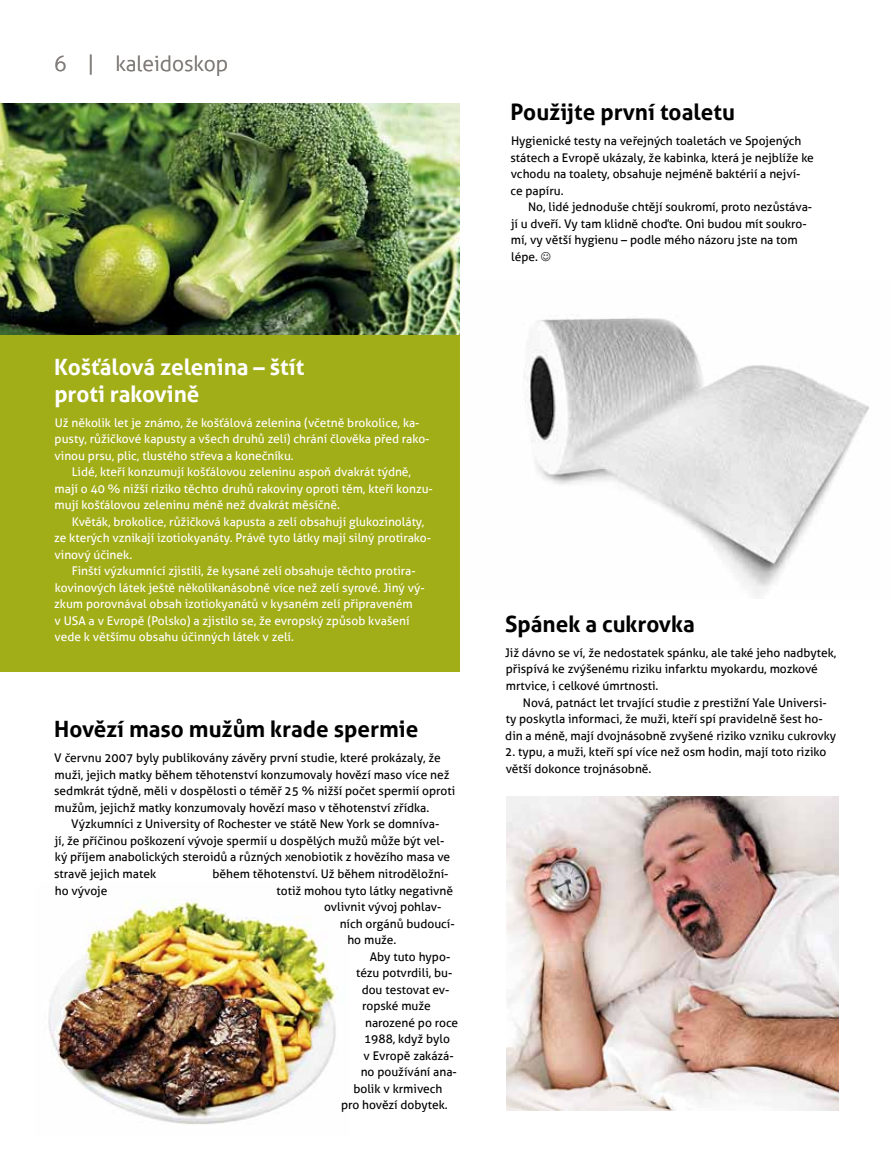
<style>
.page{position:relative;width:893px;height:1170px;background:#fff}
.page>*{position:absolute;margin:0;border:0;box-sizing:border-box;transform-origin:0 0}
.t1{font:700 22.5px "Aller";color:#000}
.t2{font:700 22.5px/27px "Aller";color:#fff}
.t3{font:300 21px "Aller";color:#807c7a}
.t4{font:12px/16.5px "Aller";color:#000}
.t5{font:12px "Aller";color:#fff}
</style>
<div class="page">
<img style="left:506px;top:797px;width:333px;height:313px">
<img style="left:48px;top:899px;width:288px;height:226px">
<img style="left:459px;top:279px;width:410px;height:320px">
<div style="left:0;top:117px;width:459px;height:555px;background:#a2ae18"></div>
<img style="left:0;top:104px;width:459px;height:230px">
<h2 class="t3" style="left:54px;top:50px;width:176px">6 | kaleidoskop</h2>
<h1 class="t2" style="left:54px;top:353px;width:252px">Košťálová zelenina – štít proti rakovině</h1>
<p class="t5" style="left:55px;top:415px;width:366px">Už několik let je známo, že košťálová zelenina (včetně brokolice, ka-</p>
<p class="t5" style="left:55px;top:431px;width:376px">pusty, růžičkové kapusty a všech druhů zelí) chrání člověka před rako-</p>
<p class="t5" style="left:55px;top:448px;width:241px">vinou prsu, plic, tlustého střeva a konečníku.</p>
<p class="t5" style="left:72px;top:464px;width:341px">Lidé, kteří konzumují košťálovou zeleninu aspoň dvakrát týdně,</p>
<p class="t5" style="left:55px;top:481px;width:380px">mají o 40 % nižší riziko těchto druhů rakoviny oproti těm, kteří konzu-</p>
<p class="t5" style="left:55px;top:497px;width:287px">mují košťálovou zeleninu méně než dvakrát měsíčně.</p>
<p class="t5" style="left:72px;top:514px;width:354px">Květák, brokolice, růžičková kapusta a zelí obsahují glukozinoláty,</p>
<p class="t5" style="left:54px;top:530px;width:378px">ze kterých vznikají izotiokyanáty. Právě tyto látky mají silný protirako-</p>
<p class="t5" style="left:55px;top:547px;width:79px">vinový účinek.</p>
<p class="t5" style="left:72px;top:563px;width:346px">Finští výzkumnící zjistili, že kysané zelí obsahuje těchto protira-</p>
<p class="t5" style="left:55px;top:580px;width:371px">kovinových látek ještě několikanásobně více než zelí syrové. Jiný vý-</p>
<p class="t5" style="left:54px;top:596px;width:360px">zkum porovnával obsah izotiokyanátů v kysaném zelí připraveném</p>
<p class="t5" style="left:55px;top:613px;width:356px">v USA a v Evropě (Polsko) a zjistilo se, že evropský způsob kvašení</p>
<p class="t5" style="left:55px;top:629px;width:241px">vede k většímu obsahu účinných látek v zelí.</p>
<h1 class="t1" style="left:54px;top:715px;width:366px">Hovězí maso mužům krade spermie</h1>
<p class="t4" style="left:54px;top:749px;width:403px">V červnu 2007 byly publikovány závěry první studie, které prokázaly, že muži, jejich matky během těhotenství konzumovaly hovězí maso více než sedmkrát týdně, měli v dospělosti o téměř 25 % nižší počet spermií oproti mužům, jejichž matky konzumovaly hovězí maso v těhotenství zřídka.</p>
<p class="t4" style="left:54px;top:815px;width:397px;text-indent:17px">Výzkumníci z University of Rochester ve státě New York se domníva&shy;jí, že příčinou poškození vývoje spermií u dospělých mužů může být vel&shy;ký příjem anabolických steroidů a různých xenobiotik z hovězího masa ve stravě jejich matek</p>
<p class="t4" style="left:212px;top:865px;width:238px">během těhotenství. Už během nitroděložní-</p>
<p class="t4" style="left:55px;top:881px;width:54px">ho vývoje</p>
<p class="t4" style="left:277px;top:881px;width:178px">totiž mohou tyto látky negativně</p>
<p class="t4" style="left:324px;top:898px;width:119px">ovlivnit vývoj pohlav-</p>
<p class="t4" style="left:340px;top:914px;width:117px">ních orgánů budoucí-</p>
<p class="t4" style="left:347px;top:931px;width:51px">ho muže.</p>
<p class="t4" style="left:370px;top:947px;width:82px">Aby tuto hypo-</p>
<p class="t4" style="left:356px;top:964px;width:98px">tézu potvrdili, bu-</p>
<p class="t4" style="left:362px;top:980px;width:89px">dou testovat ev-</p>
<p class="t4" style="left:362px;top:997px;width:70px">ropské muže</p>
<p class="t4" style="left:365px;top:1013px;width:95px">narozené po roce</p>
<p class="t4" style="left:364px;top:1030px;width:87px">1988, když bylo</p>
<p class="t4" style="left:364px;top:1046px;width:92px">v Evropě zakázá-</p>
<p class="t4" style="left:361px;top:1063px;width:98px">no používání ana-</p>
<p class="t4" style="left:353px;top:1079px;width:91px">bolik v krmivech</p>
<p class="t4" style="left:341px;top:1096px;width:108px">pro hovězí dobytek.</p>
<h1 class="t1" style="left:510px;top:98px;width:226px">Použijte první toaletu</h1>
<p class="t4" style="left:510px;top:133px;width:305px">Hygienické testy na veřejných toaletách ve Spojených státech a Evropě ukázaly, že kabinka, která je nejblíže ke vchodu na toalety, obsahuje nejméně baktérií a nejví&shy;ce papíru.</p>
<p class="t4" style="left:511px;top:199px;width:303px;text-indent:17px">No, lidé jednoduše chtějí soukromí, proto nezůstáva&shy;jí u dveří. Vy tam klidně choďte. Oni budou mít soukro&shy;mí, vy větší hygienu – podle mého názoru jste na tom lépe.</p>
<h1 class="t1" style="left:505px;top:610px;width:191px">Spánek a cukrovka</h1>
<p class="t4" style="left:505px;top:644px;width:333px">Již dávno se ví, že nedostatek spánku, ale také jeho nadbytek, přispívá ke zvýšenému riziku infarktu myokardu, mozkové mrtvice, i celkové úmrtnosti.</p>
<p class="t4" style="left:505px;top:694px;width:332px;text-indent:18px">Nová, patnáct let trvající studie z prestižní Yale Universi&shy;ty poskytla informaci, že muži, kteří spí pravidelně šest ho&shy;din a méně, mají dvojnásobně zvyšené riziko vzniku cukrovky</p>
<p class="t4" style="left:505px;top:743px;width:323px">2. typu, a muži, kteří spí více než osm hodin, mají toto riziko větší dokonce trojnásobně.</p>
</div>
